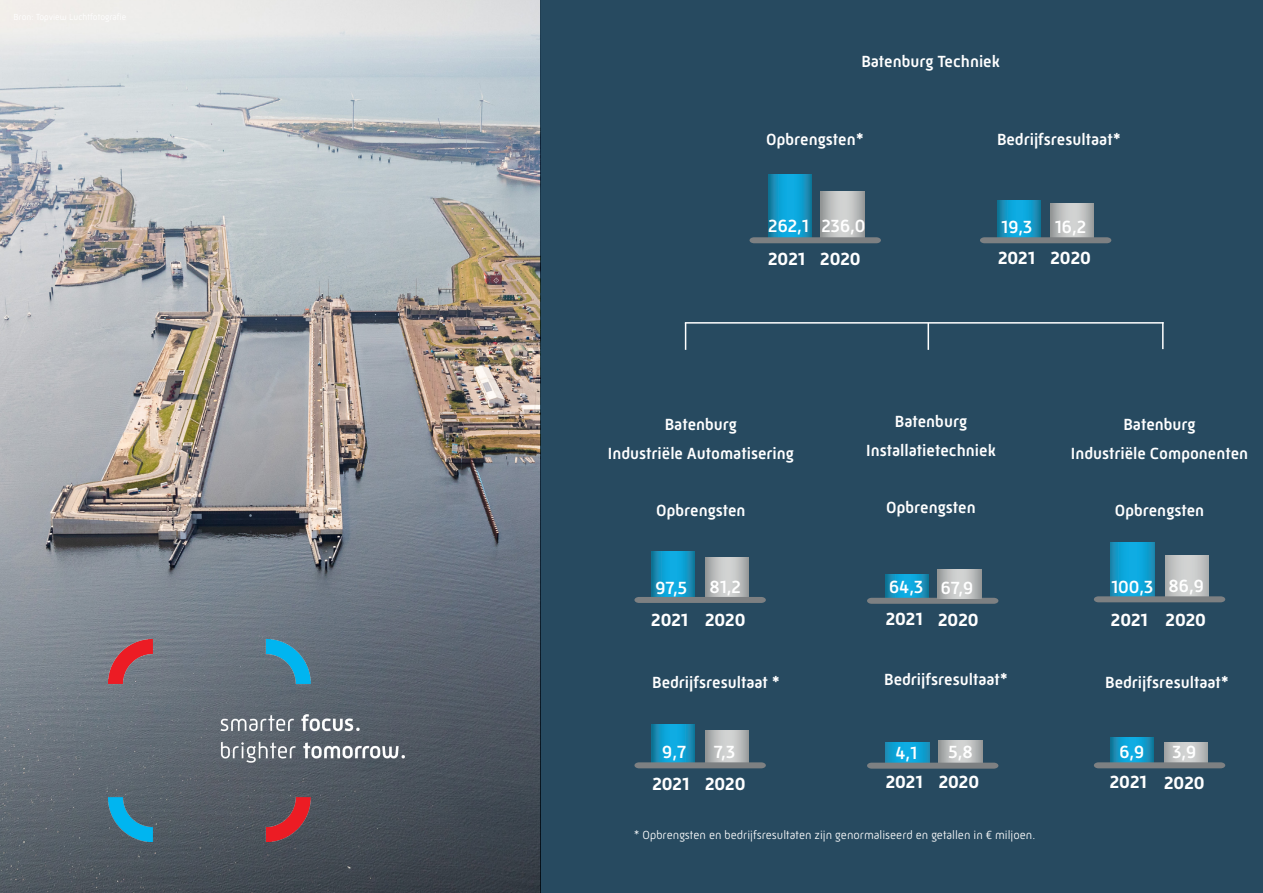
<style>
.page{position:relative;width:1263px;height:893px;background:#fff}
.page>*{position:absolute;margin:0;border:0;box-sizing:border-box;transform-origin:0 0}
.t1{font:700 18px "Mic 32 New";color:#fff}
.t2{font:500 18px "Mic 32 New";color:#fff}
.Lopende_tekst{font:500 16.5px "Mic 32 New";color:#fff}
.Lopende_tekst-2{font:300 12px "Mic 32 New";color:#fff}
</style>
<div class="page">
<img style="left:0;top:0;width:540px;height:893px">
<div style="left:540px;top:0;width:723px;height:893px;background:#274a60"></div>
<svg style="left:1110px;top:737px;width:43px;height:25px"></svg>
<svg style="left:1164px;top:743px;width:43px;height:19px"></svg>
<svg style="left:1094px;top:762px;width:131px;height:6px"></svg>
<svg style="left:651px;top:724px;width:44px;height:38px;background:#1099c9"></svg>
<svg style="left:706px;top:731px;width:43px;height:31px"></svg>
<svg style="left:634px;top:762px;width:132px;height:6px"></svg>
<svg style="left:651px;top:552px;width:44px;height:45px;background:#1099c8"></svg>
<svg style="left:705px;top:558px;width:43px;height:39px;background:#bbbdbd"></svg>
<svg style="left:634px;top:597px;width:132px;height:6px"></svg>
<svg style="left:886px;top:743px;width:43px;height:20px"></svg>
<svg style="left:939px;top:741px;width:43px;height:21px"></svg>
<svg style="left:867px;top:763px;width:131px;height:6px"></svg>
<svg style="left:885px;top:575px;width:44px;height:23px"></svg>
<svg style="left:867px;top:598px;width:131px;height:6px"></svg>
<svg style="left:938px;top:569px;width:43px;height:29px"></svg>
<svg style="left:768px;top:174px;width:43px;height:63px;background:#109aca"></svg>
<svg style="left:821px;top:192px;width:43px;height:45px;background:#bbbdbd"></svg>
<svg style="left:749px;top:237px;width:132px;height:6px"></svg>
<svg style="left:997px;top:200px;width:43px;height:37px;background:#109aca"></svg>
<svg style="left:1050px;top:204px;width:44px;height:33px"></svg>
<svg style="left:980px;top:237px;width:131px;height:6px"></svg>
<svg style="left:1111px;top:542px;width:43px;height:54px;background:#10a0d3"></svg>
<svg style="left:1165px;top:555px;width:43px;height:41px;background:#c4c5c5"></svg>
<svg style="left:1094px;top:596px;width:131px;height:6px"></svg>
<hr style="left:685px;top:322px;width:478px;height:2px;background:#fff">
<svg style="left:685px;top:324px;width:1px;height:26px"></svg>
<hr style="left:927px;top:323px;width:2px;height:27px;background:#fff">
<svg style="left:1162px;top:324px;width:1px;height:25px"></svg>
<img style="left:109px;top:640px;width:295px;height:201px">
<p class="Lopende_tekst" style="left:861px;top:51px;width:140px">Batenburg Techniek</p>
<p class="Lopende_tekst" style="left:766px;top:130px;width:99px">Opbrengsten*</p>
<p class="Lopende_tekst" style="left:997px;top:130px;width:125px">Bedrijfsresultaat*</p>
<p class="t2" style="left:768px;top:216px;width:42px">262,1</p>
<p class="t2" style="left:1055px;top:216px;width:33px">16,2</p>
<p class="t1" style="left:998px;top:248px;width:38px">2021</p>
<p class="t1" style="left:1050px;top:247px;width:42px">2020</p>
<p class="t2" style="left:821px;top:216px;width:46px">236,0</p>
<p class="t2" style="left:1001px;top:216px;width:33px">19,3</p>
<p class="t1" style="left:768px;top:249px;width:38px">2021</p>
<p class="t1" style="left:820px;top:249px;width:42px">2020</p>
<p class="Lopende_tekst" style="left:665px;top:415px;width:74px">Batenburg</p>
<p class="Lopende_tekst" style="left:608px;top:444px;width:188px">Industriële Automatisering</p>
<p class="Lopende_tekst" style="left:895px;top:412px;width:74px">Batenburg</p>
<p class="Lopende_tekst" style="left:866px;top:440px;width:131px">Installatietechniek</p>
<p class="Lopende_tekst" style="left:1123px;top:415px;width:74px">Batenburg</p>
<p class="Lopende_tekst" style="left:1071px;top:444px;width:179px">Industriële Componenten</p>
<p class="Lopende_tekst" style="left:656px;top:501px;width:91px">Opbrengsten</p>
<p class="Lopende_tekst" style="left:886px;top:497px;width:91px">Opbrengsten</p>
<p class="Lopende_tekst" style="left:1115px;top:501px;width:91px">Opbrengsten</p>
<p class="t2" style="left:655px;top:578px;width:33px">97,5</p>
<p class="t2" style="left:709px;top:577px;width:33px">81,2</p>
<p class="t2" style="left:889px;top:577px;width:36px">64,3</p>
<p class="t2" style="left:941px;top:577px;width:34px">67,9</p>
<p class="t2" style="left:1111px;top:577px;width:44px">100,3</p>
<p class="t2" style="left:1169px;top:576px;width:37px">86,9</p>
<p class="t1" style="left:651px;top:610px;width:38px">2021</p>
<p class="t1" style="left:705px;top:609px;width:42px">2020</p>
<p class="t1" style="left:886px;top:609px;width:38px">2021</p>
<p class="t1" style="left:938px;top:609px;width:42px">2020</p>
<p class="t1" style="left:1111px;top:610px;width:38px">2021</p>
<p class="t1" style="left:1165px;top:609px;width:42px">2020</p>
<p class="Lopende_tekst" style="left:652px;top:673px;width:129px">Bedrijfsresultaat *</p>
<p class="Lopende_tekst" style="left:884px;top:670px;width:125px">Bedrijfsresultaat*</p>
<p class="Lopende_tekst" style="left:1105px;top:673px;width:125px">Bedrijfsresultaat*</p>
<p class="t2" style="left:662px;top:742px;width:25px">9,7</p>
<p class="t2" style="left:714px;top:742px;width:23px">7,3</p>
<p class="t2" style="left:895px;top:742px;width:23px">4,1</p>
<p class="t2" style="left:948px;top:741px;width:26px">5,8</p>
<p class="t2" style="left:1119px;top:742px;width:26px">6,9</p>
<p class="t2" style="left:1172px;top:741px;width:25px">3,9</p>
<p class="t1" style="left:652px;top:773px;width:38px">2021</p>
<p class="t1" style="left:705px;top:773px;width:42px">2020</p>
<p class="t1" style="left:886px;top:771px;width:38px">2021</p>
<p class="t1" style="left:939px;top:771px;width:42px">2020</p>
<p class="t1" style="left:1110px;top:772px;width:38px">2021</p>
<p class="t1" style="left:1164px;top:772px;width:42px">2020</p>
<p class="Lopende_tekst-2" style="left:634px;top:828px;width:403px">* Opbrengsten en bedrijfsresultaten zijn genormaliseerd en getallen in € miljoen.</p>
</div>
